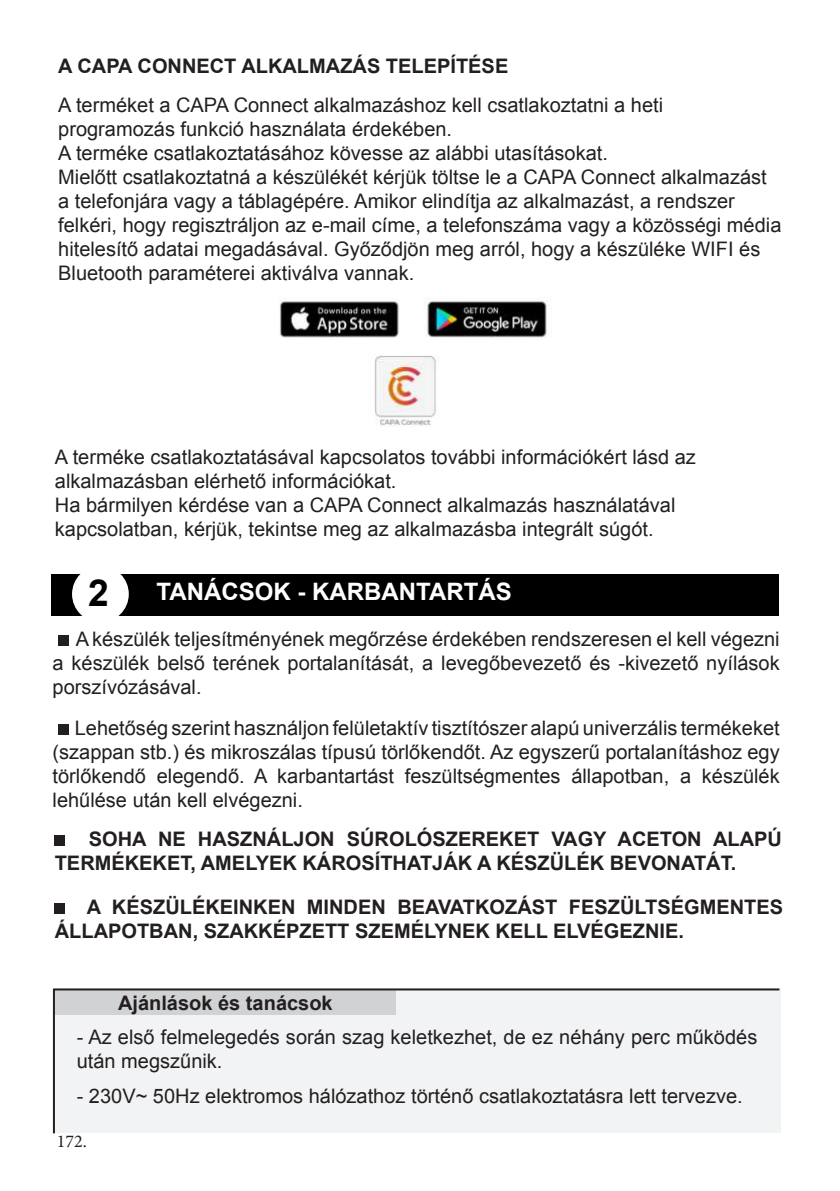
<style>
.page{position:relative;width:840px;height:1191px;background:#fff}
.page>*{position:absolute;margin:0;border:0;box-sizing:border-box;transform-origin:0 0}
.t1{font:700 37.2px "Arial";color:#000}
.t2{font:700 24px "Arial";color:#fff}
.t3{font:20px/24px "Arial";color:#231f20}
.t4{font:700 20px/24px "Arial";color:#231f20}
.t5{font:18px "Minion Pro";color:#231f20}
</style>
<div class="page">
<img style="left:279px;top:297px;width:268px;height:130px">
<div style="left:51px;top:574px;width:727px;height:41px;background:#000"></div>
<div style="left:72px;top:566px;width:57px;height:56px;background:#fff;border-radius:50%"></div>
<div style="left:55px;top:835px;width:10px;height:10px;background:#231f20"></div>
<div style="left:55px;top:903px;width:10px;height:10px;background:#231f20"></div>
<div style="left:58px;top:635px;width:10px;height:10px;background:#231f20"></div>
<div style="left:58px;top:724px;width:10px;height:10px;background:#231f20"></div>
<svg style="left:52px;top:988px;width:729px;height:146px"></svg>
<p class="t4" style="left:58px;top:55px;width:451px">A CAPA CONNECT ALKALMAZÁS TELEPÍTÉSE</p>
<p class="t3" style="left:58px;top:93px;width:724px">A terméket a CAPA Connect alkalmazáshoz kell csatlakoztatni a heti programozás funkció használata érdekében.<br>A terméke csatlakoztatásához kövesse az alábbi utasításokat.<br>Mielőtt csatlakoztatná a készülékét kérjük töltse le a CAPA Connect alkalmazást a telefonjára vagy a táblagépére. Amikor elindítja az alkalmazást, a rendszer felkéri, hogy regisztráljon az e-mail címe, a telefonszáma vagy a közösségi média hitelesítő adatai megadásával. Győződjön meg arról, hogy a készüléke WIFI és Bluetooth paraméterei aktiválva vannak.</p>
<p class="t3" style="left:55px;top:445px;width:642px">A terméke csatlakoztatásával kapcsolatos további információkért lásd az alkalmazásban elérhető információkat.<br>Ha bármilyen kérdése van a CAPA Connect alkalmazás használatával kapcsolatban, kérjük, tekintse meg az alkalmazásba integrált súgót.</p>
<h1 class="t1" style="left:88px;top:579px;width:22px">2</h1>
<p class="t2" style="left:156px;top:576px;width:357px">TANÁCSOK - KARBANTARTÁS</p>
<p class="t3" style="left:52px;top:626px;width:728px;text-align:justify;text-indent:23px">A készülék teljesítményének megőrzése érdekében rendszeresen el kell végezni a készülék belső terének portalanítását, a levegőbevezető és -kivezető nyílások porszívózásával.</p>
<p class="t3" style="left:52px;top:715px;width:728px;text-align:justify;text-indent:22px">Lehetőség szerint használjon felületaktív tisztítószer alapú univerzális termékeket (szappan stb.) és mikroszálas típusú törlőkendőt. Az egyszerű portalanításhoz egy törlőkendő elegendő. A karbantartást feszültségmentes állapotban, a készülék lehűlése után kell elvégezni.</p>
<p class="t4" style="left:55px;top:827px;width:728px;text-indent:34px">SOHA NE HASZNÁLJON SÚROLÓSZEREKET VAGY ACETON ALAPÚ<br>TERMÉKEKET, AMELYEK KÁROSÍTHATJÁK A KÉSZÜLÉK BEVONATÁT.</p>
<p class="t4" style="left:55px;top:895px;width:729px;text-indent:32px">A KÉSZÜLÉKEINKEN MINDEN BEAVATKOZÁST FESZÜLTSÉGMENTES<br>ÁLLAPOTBAN, SZAKKÉPZETT SZEMÉLYNEK KELL ELVÉGEZNIE.</p>
<p class="t4" style="left:118px;top:991px;width:216px">Ajánlások és tanácsok</p>
<p class="t3" style="left:77px;top:1024px;width:681px">- Az első felmelegedés során szag keletkezhet, de ez néhány perc működés után megszűnik.</p>
<p class="t3" style="left:77px;top:1084px;width:667px">- 230V~ 50Hz elektromos hálózathoz történő csatlakoztatásra lett tervezve.</p>
<p class="t5" style="left:57px;top:1130px;width:32px">172.</p>
</div>
